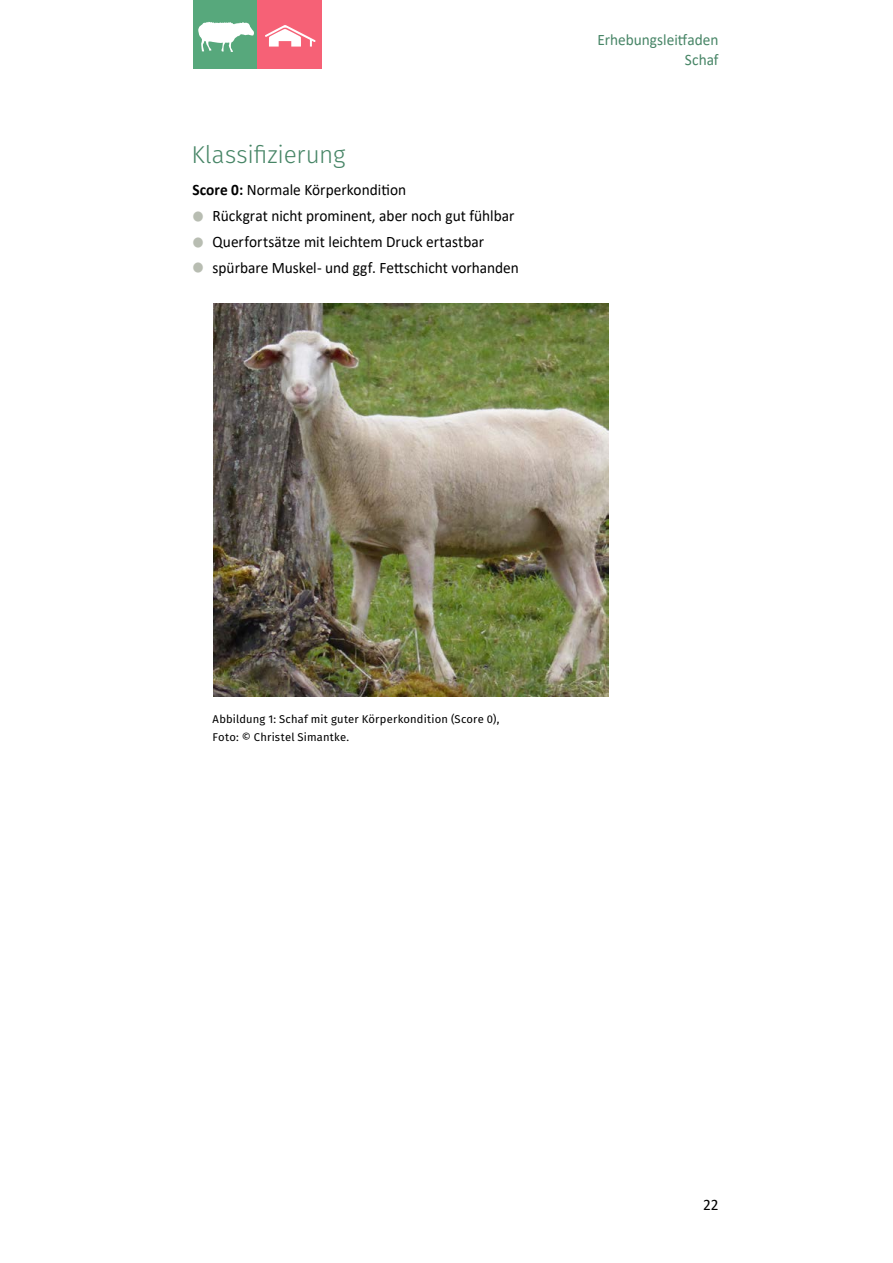
<style>
.page{position:relative;width:893px;height:1263px;background:#fff}
.page>*{position:absolute;margin:0;border:0;box-sizing:border-box;transform-origin:0 0}
.E06_Überschrift_Head{font:300 24.3px "Fira Sans";letter-spacing:-.005em;color:#478566}
.E01_Standard__Th_Sta{font:15.9px "Calibri";color:#000;scale:.96 1}
.t1{font:15.9px/20.2px "Calibri";color:#478566;text-align:right;scale:.96 1}
.E10a_Bildlegende_bre{font:11.25px/18px "Fira Sans";letter-spacing:.015em;color:#000}
.s1{font-weight:700}
.s2{font-size:23.1px;color:#b8bdb2}
</style>
<div class="page">
<svg style="left:193px;top:0;width:128px;height:68px;background:#b9978f"></svg>
<img style="left:214px;top:303px;width:394px;height:394px">
<h5 class="E06_Überschrift_Head" style="left:191px;top:137px;width:156px">Klassifizierung</h5>
<p class="E01_Standard__Th_Sta" style="left:192px;top:178px;width:224px"><span class="s1">Score 0:</span> Normale Körperkondition</p>
<p class="E01_Standard__Th_Sta" style="left:191px;top:205px;width:338px"><span class="s2">●</span> Rückgrat nicht prominent, aber noch gut fühlbar</p>
<p class="E01_Standard__Th_Sta" style="left:191px;top:230px;width:306px"><span class="s2">●</span> Querfortsätze mit leichtem Druck ertastbar</p>
<p class="E01_Standard__Th_Sta" style="left:191px;top:256px;width:343px"><span class="s2">●</span> spürbare Muskel- und ggf. Fettschicht vorhanden</p>
<p class="t1" style="left:597px;top:29px;width:128px">Erhebungsleitfaden<br>Schaf</p>
<p class="E10a_Bildlegende_bre" style="left:213px;top:709px;width:288px">Abbildung 1: Schaf mit guter Körperkondition (Score 0),<br>Foto: © Christel Simantke.</p>
<p class="E01_Standard__Th_Sta" style="left:703px;top:1193px;width:18px">22</p>
</div>
